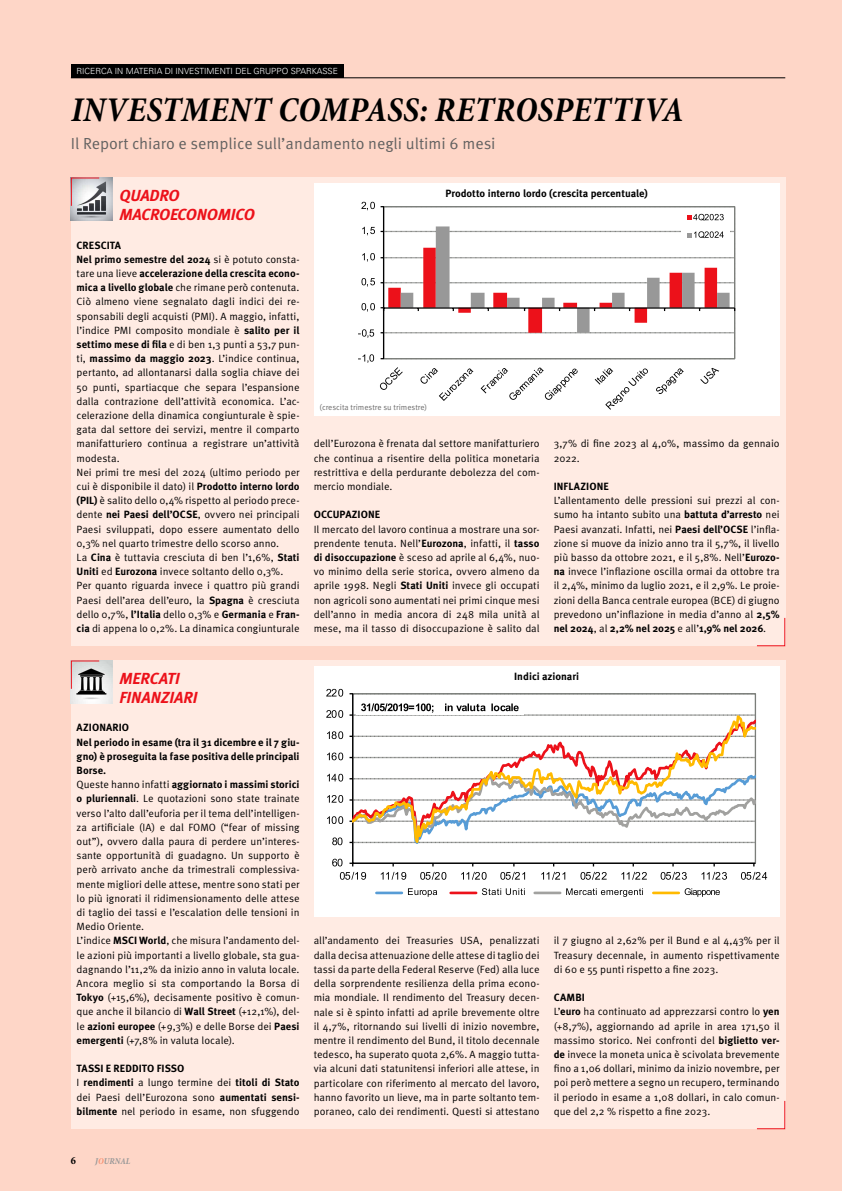
<style>
.page{position:relative;width:842px;height:1191px;background:#fed6c7}
.page>*{position:absolute;margin:0;border:0;box-sizing:border-box;transform-origin:0 0}
.t1{font:italic 700 condensed 35px "Minion Pro";letter-spacing:.01em;color:#000}
.t2{font:16px "Meta Pro";color:#626160}
.t3{font:italic 700 16px/19.2px "Meta Pro";letter-spacing:-.01em;color:#ec111a}
.t4{font:700 condensed 11px "Minion Pro";color:#000}
.t5{font:10.5px/14.2px "Meta Pro";color:#000}
.t6{font:700 10.5px "Meta Pro";color:#000}
.t7{font:italic 700 condensed 9px "Minion Pro";color:#989898}
.t8{font:300 8.5px "Univers";color:#fff}
.t9{font:8px "Meta Pro";letter-spacing:-.005em;color:#6d6c6c}
.s1{font-weight:700}
.s2{color:#f89475}
</style>
<div class="page">
<div style="left:71px;top:660px;width:714px;height:469px;background:#ffebe3"></div>
<img style="left:71px;top:660px;width:41px;height:43px">
<div style="left:71px;top:177px;width:714px;height:469px;background:#ffebe3"></div>
<img style="left:71px;top:177px;width:41px;height:43px">
<hr style="left:71px;top:78px;width:714px;height:1px;background:#000">
<div style="left:71px;top:64px;width:273px;height:14px;background:#000"></div>
<svg style="left:70px;top:177px;width:30px;height:30px"></svg>
<svg style="left:757px;top:617px;width:29px;height:30px"></svg>
<svg style="left:70px;top:660px;width:30px;height:30px"></svg>
<svg style="left:757px;top:1099px;width:29px;height:30px"></svg>
<div style="left:314px;top:183px;width:466px;height:233px;background:#fff"></div>
<svg style="left:358px;top:354px;width:16px;height:9px"></svg>
<svg style="left:358px;top:329px;width:16px;height:9px"></svg>
<svg style="left:361px;top:303px;width:14px;height:9px"></svg>
<svg style="left:361px;top:278px;width:14px;height:9px"></svg>
<svg style="left:362px;top:253px;width:13px;height:9px"></svg>
<svg style="left:362px;top:227px;width:13px;height:8px"></svg>
<svg style="left:361px;top:202px;width:14px;height:8px"></svg>
<svg style="left:380px;top:367px;width:23px;height:23px"></svg>
<svg style="left:420px;top:368px;width:53px;height:33px"></svg>
<svg style="left:481px;top:367px;width:97px;height:33px"></svg>
<svg style="left:595px;top:368px;width:53px;height:42px"></svg>
<svg style="left:656px;top:368px;width:28px;height:26px"></svg>
<svg style="left:700px;top:368px;width:19px;height:16px"></svg>
<svg style="left:381px;top:206px;width:354px;height:153px"></svg>
<div style="left:314px;top:666px;width:466px;height:250px;background:#fff"></div>
<hr style="left:352px;top:693px;width:1px;height:170px;background:#000001">
<svg style="left:349px;top:693px;width:406px;height:1px"></svg>
<svg style="left:332px;top:858px;width:10px;height:8px"></svg>
<svg style="left:332px;top:837px;width:10px;height:8px"></svg>
<svg style="left:327px;top:816px;width:16px;height:8px"></svg>
<svg style="left:327px;top:795px;width:16px;height:7px"></svg>
<svg style="left:327px;top:774px;width:16px;height:7px"></svg>
<svg style="left:327px;top:752px;width:16px;height:8px"></svg>
<svg style="left:327px;top:731px;width:16px;height:8px"></svg>
<svg style="left:326px;top:710px;width:17px;height:8px"></svg>
<svg style="left:326px;top:689px;width:17px;height:7px"></svg>
<svg style="left:340px;top:872px;width:427px;height:7px"></svg>
<svg style="left:349px;top:703px;width:406px;height:163px"></svg>
<hr style="left:376px;top:891px;width:26px;height:3px;background:#579cd6">
<svg style="left:408px;top:888px;width:29px;height:8px"></svg>
<hr style="left:451px;top:891px;width:25px;height:3px;background:#ec111a">
<svg style="left:482px;top:888px;width:43px;height:7px"></svg>
<hr style="left:535px;top:891px;width:25px;height:3px;background:#a1a19f">
<svg style="left:566px;top:888px;width:77px;height:9px"></svg>
<hr style="left:653px;top:891px;width:26px;height:3px;background:#ffba00">
<svg style="left:685px;top:888px;width:35px;height:8px"></svg>
<p class="t8" style="left:77px;top:66px;width:263px">RICERCA IN MATERIA DI INVESTIMENTI DEL GRUPPO SPARKASSE</p>
<h1 class="t1" style="left:71px;top:85px;width:614px">INVESTMENT COMPASS: RETROSPETTIVA</h1>
<h2 class="t2" style="left:71px;top:133px;width:426px">Il Report chiaro e semplice sull’andamento negli ultimi 6 mesi</h2>
<h2 class="t3" style="left:119px;top:186px;width:137px">QUADRO<br>MACROECONOMICO</h2>
<p class="t5" style="left:77px;top:238px;width:225px"><span class="s1">CRESCITA<br>Nel primo semestre del 2024</span> si è potuto consta&shy;tare una lieve <span class="s1">accelerazione della crescita econo&shy;mica a livello globale</span> che rimane però contenuta.<br>Ciò almeno viene segnalato dagli indici dei re&shy;sponsabili degli acquisti (PMI). A maggio, infatti, l’indice PMI composito mondiale è <span class="s1">salito per il settimo mese di fila</span> e di ben 1,3 punti a 53,7 pun&shy;ti, <span class="s1">massimo da maggio 2023</span>. L’indice continua, pertanto, ad allontanarsi dalla soglia chiave dei 50 punti, spartiacque che separa l’espansione dalla contrazione dell’attività economica. L’ac&shy;celerazione della dinamica congiunturale è spie&shy;gata dal settore dei servizi, mentre il comparto manifatturiero continua a registrare un’attività modesta.<br>Nei primi tre mesi del 2024 (ultimo periodo per cui è disponibile il dato) il <span class="s1">Prodotto interno lordo (PIL)</span> è salito dello 0,4% rispetto al periodo prece&shy;dente <span class="s1">nei Paesi dell’OCSE</span>, ovvero nei principali Paesi sviluppati, dopo essere aumentato dello 0,3% nel quarto trimestre dello scorso anno.<br>La <span class="s1">Cina</span> è tuttavia cresciuta di ben l’1,6%, <span class="s1">Stati Uniti</span> ed <span class="s1">Eurozona</span> invece soltanto dello 0,3%.<br>Per quanto riguarda invece i quattro più grandi Paesi dell’area dell’euro, la <span class="s1">Spagna</span> è cresciuta dello 0,7%, <span class="s1">l’Italia</span> dello 0,3% e <span class="s1">Germania</span> e <span class="s1">Fran&shy;cia</span> di appena lo 0,2%. La dinamica congiunturale</p>
<p class="t6" style="left:445px;top:186px;width:204px">Prodotto interno lordo (crescita percentuale)</p>
<p class="t9" style="left:319px;top:402px;width:109px">(crescita trimestre su trimestre)</p>
<p class="t5" style="left:314px;top:437px;width:227px;text-align:justify">dell’Eurozona è frenata dal settore manifatturiero che continua a risentire della politica monetaria restrittiva e della perdurante debolezza del com&shy;mercio mondiale.</p>
<p class="t6" style="left:314px;top:508px;width:68px">OCCUPAZIONE</p>
<p class="t5" style="left:314px;top:522px;width:227px;text-align:justify">Il mercato del lavoro continua a mostrare una sor&shy;prendente tenuta. Nell’<span class="s1">Eurozona</span>, infatti, il <span class="s1">tasso di disoccupazione</span> è sceso ad aprile al 6,4%, nuo&shy;vo minimo della serie storica, ovvero almeno da aprile 1998. Negli <span class="s1">Stati Uniti</span> invece gli occupati non agricoli sono aumentati nei primi cinque mesi dell’anno in media ancora di 248 mila unità al mese, ma il tasso di disoccupazione è salito dal</p>
<p class="t5" style="left:554px;top:437px;width:227px">3,7% di fine 2023 al 4,0%, massimo da gennaio<br>2022.</p>
<p class="t6" style="left:554px;top:479px;width:56px">INFLAZIONE</p>
<p class="t5" style="left:554px;top:494px;width:227px;text-align:justify">L’allentamento delle pressioni sui prezzi al con&shy;sumo ha intanto subito una <span class="s1">battuta d’arresto</span> nei Paesi avanzati. Infatti, nei <span class="s1">Paesi dell’OCSE</span> l’infla&shy;zione si muove da inizio anno tra il 5,7%, il livello più basso da ottobre 2021, e il 5,8%. Nell’<span class="s1">Eurozo&shy;na</span> invece l’inflazione oscilla ormai da ottobre tra il 2,4%, minimo da luglio 2021, e il 2,9%. Le proie&shy;zioni della Banca centrale europea (BCE) di giugno prevedono un’inflazione in media d’anno al <span class="s1">2,5% nel 2024</span>, al <span class="s1">2,2% nel 2025</span> e all’<span class="s1">1,9% nel 2026</span>.</p>
<h2 class="t3" style="left:119px;top:669px;width:80px">MERCATI<br>FINANZIARI</h2>
<p class="t5" style="left:77px;top:721px;width:225px"><span class="s1">AZIONARIO<br>Nel periodo in esame (tra il 31 dicembre e il 7 giu&shy;gno) è proseguita la fase positiva delle principali Borse.<br></span>Queste hanno infatti <span class="s1">aggiornato i massimi storici o pluriennali</span>. Le quotazioni sono state trainate verso l’alto dall’euforia per il tema dell’intelligen&shy;za artificiale (IA) e dal FOMO (“fear of missing out”), ovvero dalla paura di perdere un’interes&shy;sante opportunità di guadagno. Un supporto è però arrivato anche da trimestrali complessiva&shy;mente migliori delle attese, mentre sono stati per lo più ignorati il ridimensionamento delle attese di taglio dei tassi e l’escalation delle tensioni in Medio Oriente.<br>L’indice <span class="s1">MSCI World</span>, che misura l’andamento del&shy;le azioni più importanti a livello globale, sta gua&shy;dagnando l’11,2% da inizio anno in valuta locale.<br>Ancora meglio si sta comportando la Borsa di <span class="s1">Tokyo</span> (+15,6%), decisamente positivo è comun&shy;que anche il bilancio di <span class="s1">Wall Street</span> (+12,1%), del&shy;le <span class="s1">azioni europee</span> (+9,3%) e delle Borse dei <span class="s1">Paesi emergenti</span> (+7,8% in valuta locale).</p>
<p class="t5" style="left:77px;top:1061px;width:225px"><span class="s1">TASSI E REDDITO FISSO<br></span>I <span class="s1">rendimenti</span> a lungo termine dei <span class="s1">titoli di Stato </span>dei Paesi dell’Eurozona sono <span class="s1">aumentati sensi&shy;bilmente</span> nel periodo in esame, non sfuggendo</p>
<p class="t6" style="left:514px;top:669px;width:66px">Indici azionari</p>
<p class="t5" style="left:314px;top:934px;width:227px;text-align:justify">all’andamento dei Treasuries USA, penalizzati dalla decisa attenuazione delle attese di taglio dei tassi da parte della Federal Reserve (Fed) alla luce della sorprendente resilienza della prima econo&shy;mia mondiale. Il rendimento del Treasury decen&shy;nale si è spinto infatti ad aprile brevemente oltre il 4,7%, ritornando sui livelli di inizio novembre, mentre il rendimento del Bund, il titolo decennale tedesco, ha superato quota 2,6%. A maggio tutta&shy;via alcuni dati statunitensi inferiori alle attese, in particolare con riferimento al mercato del lavoro, hanno favorito un lieve, ma in parte soltanto tem&shy;poraneo, calo dei rendimenti. Questi si attestano</p>
<p class="t5" style="left:554px;top:934px;width:227px;text-align:justify">il 7 giugno al 2,62% per il Bund e al 4,43% per il Treasury decennale, in aumento rispettivamente di 60 e 55 punti rispetto a fine 2023.</p>
<p class="t5" style="left:554px;top:990px;width:227px"><span class="s1">CAMBI<br></span>L’<span class="s1">euro</span> ha continuato ad apprezzarsi contro lo <span class="s1">yen </span>(+8,7%), aggiornando ad aprile in area 171,50 il massimo storico. Nei confronti del <span class="s1">biglietto ver&shy;de</span> invece la moneta unica è scivolata brevemente fino a 1,06 dollari, minimo da inizio novembre, per poi però mettere a segno un recupero, terminando il periodo in esame a 1,08 dollari, in calo comun&shy;que del 2,2 % rispetto a fine 2023.</p>
<p class="t4" style="left:71px;top:1153px;width:7px">6</p>
<p class="t7" style="left:95px;top:1154px;width:37px">J<span class="s2">O</span>URNAL</p>
</div>
